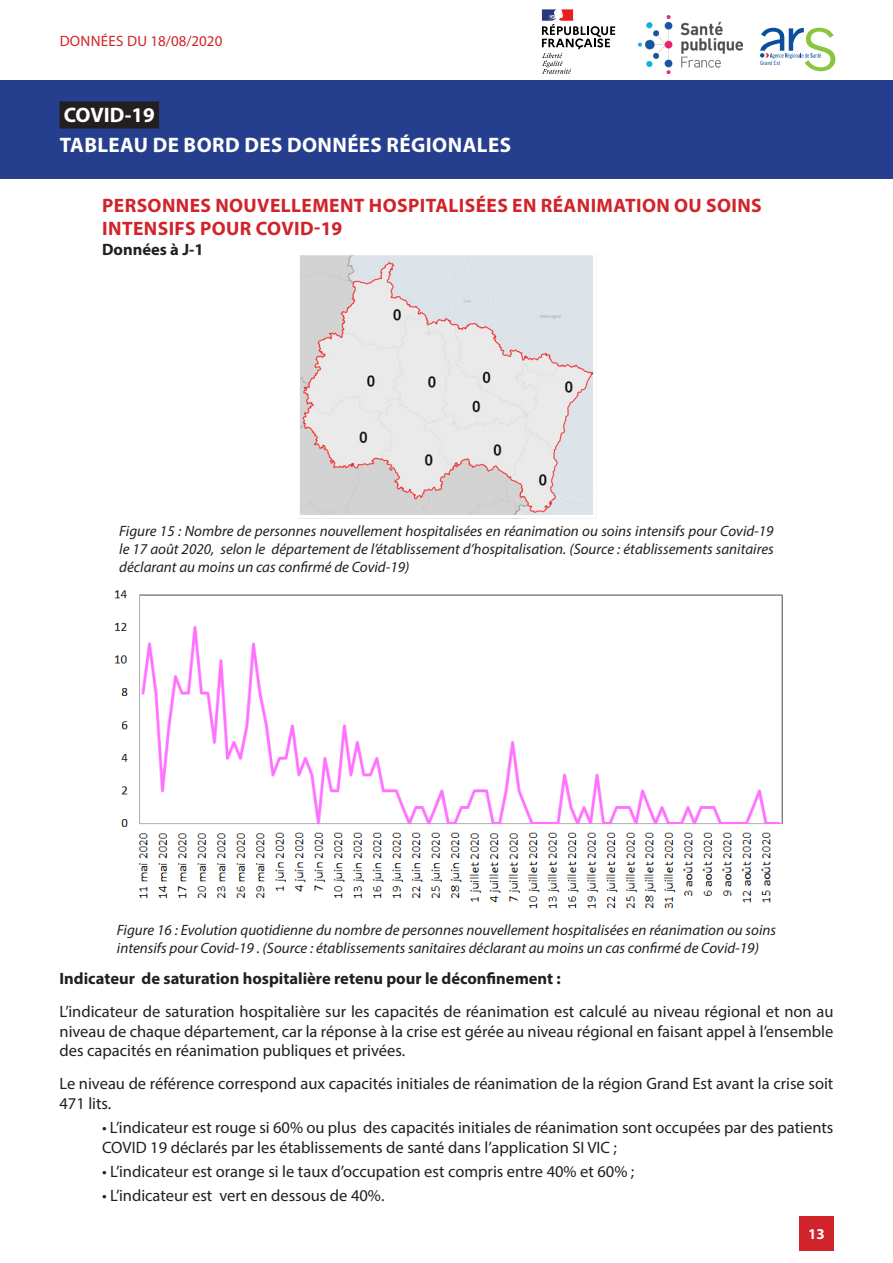
<style>
.page{position:relative;width:893px;height:1263px;background:#fff}
.page>*{position:absolute;margin:0;border:0;box-sizing:border-box;transform-origin:0 0}
.t1{font:700 21px/29.4px "Myriad Pro";letter-spacing:.02em;color:#fff}
.Partie{font:700 19.5px/23.4px "Myriad Pro";letter-spacing:.02em;color:#d1232a}
.Texte{font:16.5px/19.8px "Myriad Pro";color:#231f20}
.Texte-2{font:700 16.5px "Myriad Pro";color:#231f20}
.Legende{font:italic 15px/18px "Myriad Pro";color:#231f20}
.t2{font:15px "Myriad Pro";letter-spacing:.02em;color:#d1232a}
.t3{font:700 15px "Myriad Pro";color:#fff}
.t4{font:5.85px "Trade Gothic LT Std Cn 18";color:#0b4e9b}
</style>
<div class="page">
<div style="left:0;top:80px;width:893px;height:99px;background:#253f8e"></div>
<div style="left:60px;top:101px;width:99px;height:27px;background:#231f20"></div>
<div style="left:799px;top:1216px;width:34px;height:34px;background:#d1232a"></div>
<img style="left:638px;top:15px;width:104px;height:59px">
<svg style="left:760px;top:28px;width:75px;height:43px"></svg>
<svg style="left:542px;top:9px;width:73px;height:65px"></svg>
<img style="left:114px;top:590px;width:669px;height:318px">
<img style="left:301px;top:257px;width:291px;height:257px">
<div style="left:296px;top:252px;width:301px;height:267px;border:4px solid #fff"></div>
<p class="t2" style="left:60px;top:31px;width:164px">DONNÉES DU 18/08/2020</p>
<p class="t1" style="left:60px;top:100px;width:453px">COVID-19<br>TABLEAU DE BORD DES DONNÉES RÉGIONALES</p>
<p class="t4" style="left:760px;top:59px;width:22px">Grand Est</p>
<p class="Partie" style="left:102px;top:193px;width:661px">PERSONNES NOUVELLEMENT HOSPITALISÉES EN RÉANIMATION OU SOINS<br>INTENSIFS POUR COVID-19</p>
<p class="Texte-2" style="left:102px;top:239px;width:103px">Données à J-1</p>
<p class="Legende" style="left:119px;top:521px;width:656px;text-align:justify">Figure 15 : Nombre de personnes nouvellement hospitalisées en réanimation ou soins intensifs pour Covid-19 le 17 août 2020, selon le département de l’établissement d’hospitalisation. (Source : établissements sanitaires déclarant au moins un cas confirmé de Covid-19)</p>
<p class="Legende" style="left:117px;top:921px;width:661px">Figure 16 : Evolution quotidienne du nombre de personnes nouvellement hospitalisées en réanimation ou soins intensifs pour Covid-19 . (Source : établissements sanitaires déclarant au moins un cas confirmé de Covid-19)</p>
<p class="Texte-2" style="left:60px;top:968px;width:503px">Indicateur de saturation hospitalière retenu pour le déconfinement :</p>
<p class="Texte" style="left:60px;top:1001px;width:775px;text-align:justify">L’indicateur de saturation hospitalière sur les capacités de réanimation est calculé au niveau régional et non au niveau de chaque département, car la réponse à la crise est gérée au niveau régional en faisant appel à l’ensemble des capacités en réanimation publiques et privées.</p>
<p class="Texte" style="left:60px;top:1073px;width:775px">Le niveau de référence correspond aux capacités initiales de réanimation de la région Grand Est avant la crise soit<br>471 lits.</p>
<p class="Texte" style="left:102px;top:1117px;width:733px">• L’indicateur est rouge si 60% ou plus des capacités initiales de réanimation sont occupées par des patients<br>COVID 19 déclarés par les établissements de santé dans l’application SI VIC ;</p>
<p class="Texte" style="left:102px;top:1161px;width:534px">• L’indicateur est orange si le taux d’occupation est compris entre 40% et 60% ;</p>
<p class="Texte" style="left:102px;top:1185px;width:284px">• L’indicateur est vert en dessous de 40%.</p>
<p class="t3" style="left:808px;top:1224px;width:18px">13</p>
</div>
